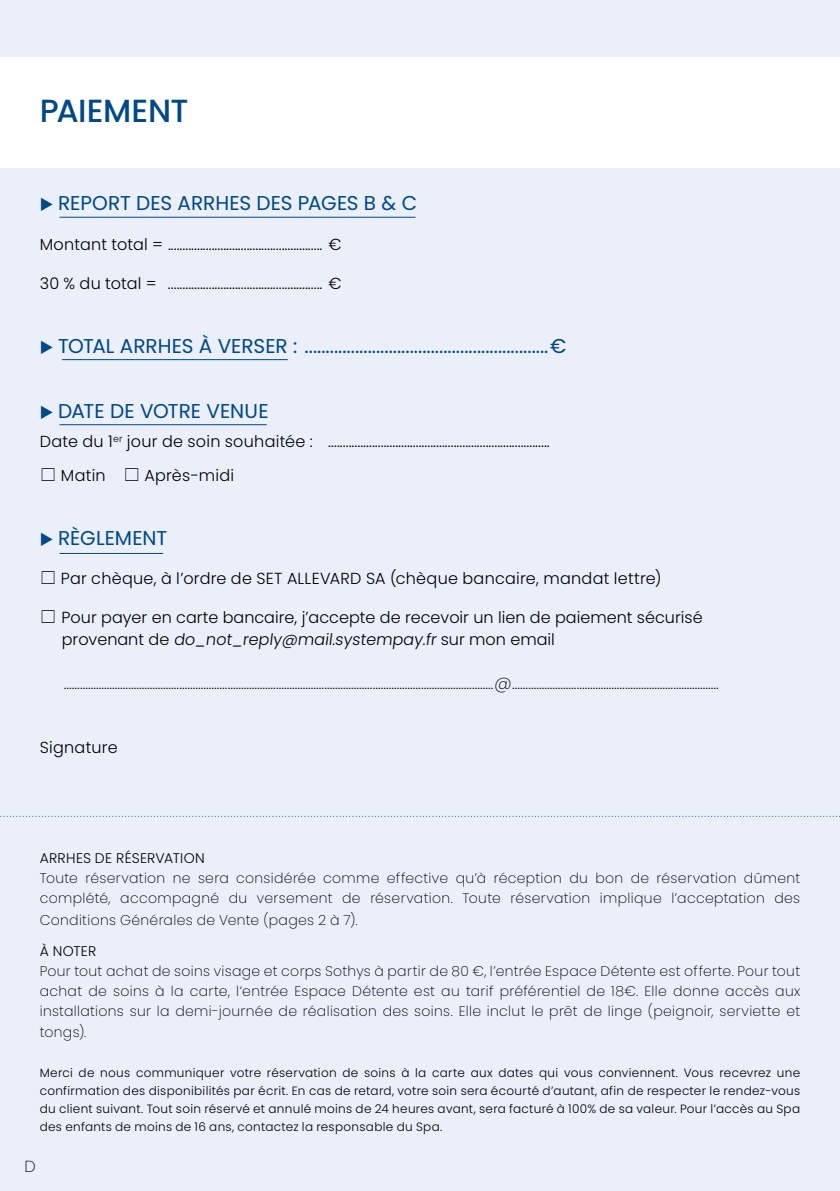
<style>
.page{position:relative;width:840px;height:1191px;background:#fff}
.page>*{position:absolute;margin:0;border:0;box-sizing:border-box;transform-origin:0 0}
.t1{font:500 32px "Poppins";letter-spacing:-.01em;color:#004884}
.t2{font:20px "Poppins";letter-spacing:-.005em;color:#004884}
.t3{font:200 18px "Poppins";color:#000}
.t4{font:300 16px/33.6px "Poppins";letter-spacing:.01em;color:#000}
.t5{font:200 16px "Poppins";color:#000}
.t6{font:200 14px/20px "Poppins";letter-spacing:.025em;color:#000}
.t7{font:300 14px "Poppins";letter-spacing:.015em;color:#000}
.t8{font:300 12px/18px "Poppins";letter-spacing:.025em;color:#000;text-align:justify}
</style>
<div class="page">
<div style="left:0;top:0;width:839px;height:1191px;background:#eaeffa"></div>
<svg style="left:0;top:815px;width:840px;height:1px"></svg>
<div style="left:0;top:57px;width:839px;height:110px;background:#fff"></div>
<hr style="left:60px;top:217px;width:355px;height:1px;background:#004884">
<hr style="left:62px;top:359px;width:225px;height:1px;background:#004884">
<hr style="left:60px;top:424px;width:206px;height:1px;background:#004884">
<hr style="left:60px;top:553px;width:103px;height:1px;background:#004884">
<h1 class="t1" style="left:40px;top:93px;width:150px">PAIEMENT</h1>
<h2 class="t2" style="left:40px;top:192px;width:379px">◆ REPORT DES ARRHES DES PAGES B &amp; C</h2>
<p class="t4" style="left:40px;top:227px;width:303px">Montant total = ..................................................... €</p>
<p class="t4" style="left:40px;top:266px;width:303px">30 % du total = ..................................................... €</p>
<h2 class="t2" style="left:40px;top:334px;width:528px">◆ TOTAL ARRHES À VERSER : ..........................................................€</h2>
<h2 class="t2" style="left:40px;top:399px;width:230px">◆ DATE DE VOTRE VENUE</h2>
<p class="t4" style="left:61px;top:425px;width:490px;text-indent:-21px">Date du 1<sup>er</sup> jour de soin souhaitée : ............................................................................<br>Matin</p>
<p class="t4" style="left:144px;top:458px;width:91px">Après-midi</p>
<h2 class="t2" style="left:40px;top:526px;width:129px">◆ RÈGLEMENT</h2>
<p class="t4" style="left:61px;top:562px;width:602px">Par chèque, à l’ordre de SET ALLEVARD SA (chèque bancaire, mandat lettre)</p>
<p class="t4" style="left:62px;top:607px;width:642px;line-height:21.6px">Pour payer en carte bancaire, j’accepte de recevoir un lien de paiement sécurisé p rove n a n t d e do_not_reply@mail.systempay.fr s u r m o n e m a i l</p>
<p class="t3" style="left:64px;top:672px;width:656px">................................................................................................................................................................@.............................................................................</p>
<p class="t4" style="left:40px;top:730px;width:79px">Signature</p>
<p class="t7" style="left:40px;top:850px;width:166px">ARRHES DE RÉSERVATION</p>
<p class="t6" style="left:40px;top:868px;width:761px">Toute réservation ne sera considérée comme effective qu’à réception du bon de réservation dûment complété, accompagné du versement de réservation. Toute réservation implique l’acceptation des</p>
<p class="t6" style="left:40px;top:910px;width:319px">Conditions Générales de Vente (pages 2 à 7).</p>
<p class="t7" style="left:40px;top:943px;width:58px">À NOTER</p>
<p class="t6" style="left:40px;top:961px;width:761px;text-align:justify">Pour tout achat de soins visage et corps Sothys à partir de 80 €, l’entrée Espace Détente est offerte. Pour tout achat de soins à la carte, l‘entrée Espace Détente est au tarif préférentiel de 18€. Elle donne accès aux installations sur la demi-journée de réalisation des soins. Elle inclut le prêt de linge (peignoir, serviette et tongs).</p>
<p class="t8" style="left:40px;top:1064px;width:761px">Merci de nous communiquer votre réservation de soins à la carte aux dates qui vous conviennent. Vous recevrez une confirmation des disponibilités par écrit. En cas de retard, votre soin sera écourté d’autant, afin de respecter le rendez-vous du client suivant. Tout soin réservé et annulé moins de 24 heures avant, sera facturé à 100% de sa valeur. Pour l’accès au Spa des enfants de moins de 16 ans, contactez la responsable du Spa.</p>
<p class="t5" style="left:24px;top:1156px;width:13px">D</p>
</div>
